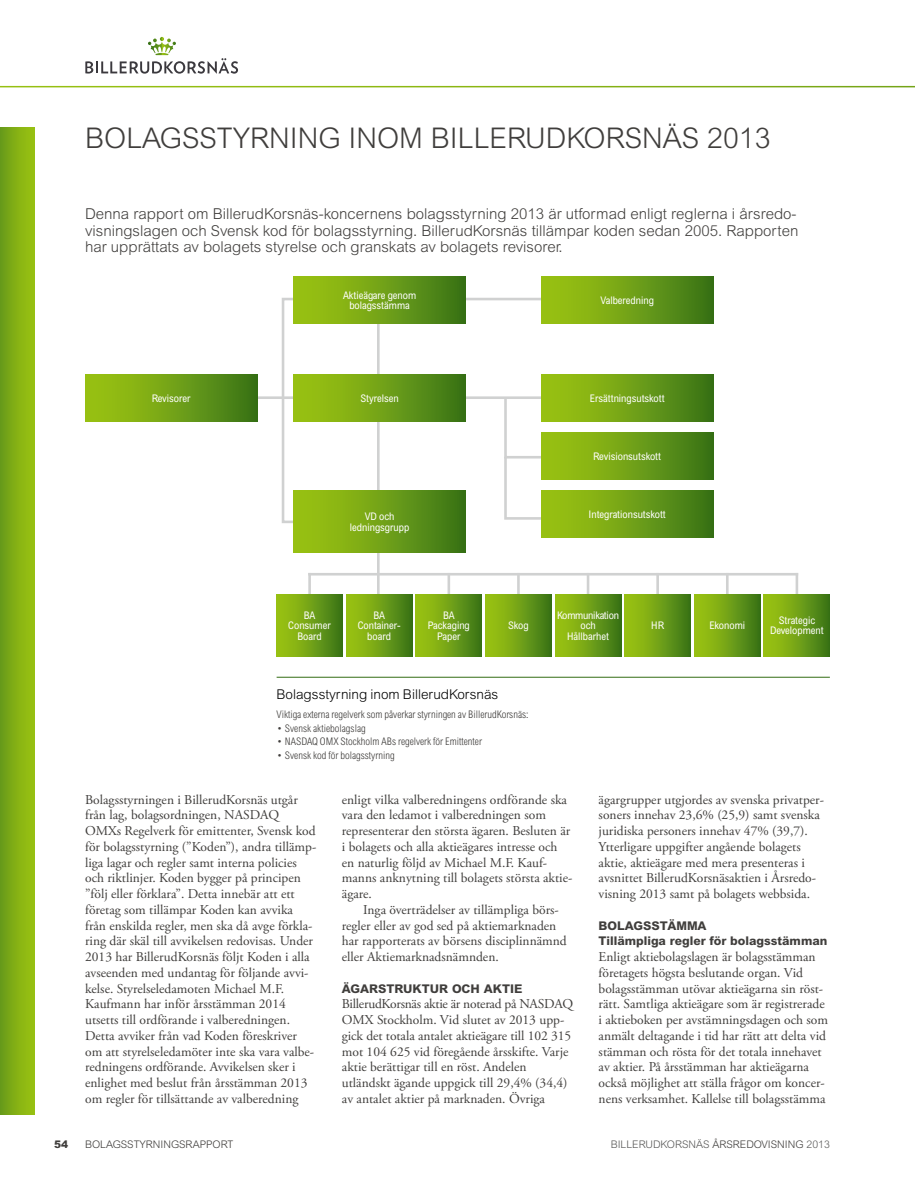
<style>
.page{position:relative;width:915px;height:1191px;background:#fff}
.page>*{position:absolute;margin:0;border:0;box-sizing:border-box;transform-origin:0 0}
.t1{font:300 28.5px "Arial MT Std";color:#403e3c}
.t2{font:300 15px/16.5px "Arial MT Std";color:#403e3c;text-align:justify}
.t3{font:13.5px/15.8px "Adobe Garamond Pro";color:#403e3c}
.t4{font:300 13.5px "Arial MT Std";color:#000}
.t5{font:800 12px/15.8px "Arial MT Std";color:#403e3c}
.t6{font:condensed 10.5px/10.5px "Arial MT Std";color:#fff;text-align:center}
.t7{font:300 condensed 10.5px "Arial MT Std";color:#403e3c}
.t8{font:300 10.5px "Arial MT Std";color:#595958}
.t9{font:condensed 10.5px/10.5px "Arial MT Std";letter-spacing:-.02em;color:#fff;text-align:center}
.t10{font:300 10.5px "Arial MT Std";color:#403e3c}
.t11{font:900 10.5px "Arial MT Std";color:#403e3c}
.s1{color:#403e3c}
</style>
<div class="page">
<svg style="left:85px;top:37px;width:153px;height:37px"></svg>
<hr style="left:446px;top:298px;width:105px;height:2px;background:#d0d1d1">
<hr style="left:377px;top:323px;width:2px;height:274px;background:#d0d1d1">
<hr style="left:450px;top:396px;width:104px;height:3px;background:#d0d1d1">
<svg style="left:281px;top:297px;width:53px;height:226px"></svg>
<svg style="left:502px;top:396px;width:55px;height:124px"></svg>
<hr style="left:230px;top:396px;width:103px;height:3px;background:#d0d1d1">
<div style="left:85px;top:374px;width:172px;height:47px;background:linear-gradient(to right,#a3ca13,#3d7719)"></div>
<div style="left:541px;top:374px;width:172px;height:47px;background:linear-gradient(to right,#a3ca13,#3d7719)"></div>
<div style="left:541px;top:432px;width:172px;height:47px;background:linear-gradient(to right,#a3ca13,#3d7719)"></div>
<div style="left:541px;top:276px;width:172px;height:47px;background:linear-gradient(to right,#a3ca13,#3d7719)"></div>
<div style="left:293px;top:374px;width:172px;height:47px;background:linear-gradient(to right,#a3ca13,#3d7719)"></div>
<div style="left:293px;top:276px;width:172px;height:47px;background:linear-gradient(to right,#a3ca13,#3d7719)"></div>
<div style="left:293px;top:490px;width:172px;height:63px;background:linear-gradient(to right,#a3ca13,#3d7719)"></div>
<div style="left:541px;top:490px;width:172px;height:47px;background:linear-gradient(to right,#a3ca13,#3d7719)"></div>
<hr style="left:276px;top:677px;width:553px;height:1px;background:#326d13">
<div style="left:0;top:128px;width:34px;height:986px;background:linear-gradient(to right,#6a9c19,#9ac211)"></div>
<hr style="left:308px;top:573px;width:489px;height:2px;background:#d0d1d1">
<hr style="left:308px;top:573px;width:3px;height:22px;background:#d0d1d1">
<hr style="left:447px;top:573px;width:3px;height:22px;background:#d0d1d1">
<hr style="left:517px;top:573px;width:2px;height:22px;background:#d0d1d1">
<hr style="left:586px;top:573px;width:3px;height:22px;background:#d0d1d1">
<hr style="left:656px;top:573px;width:2px;height:22px;background:#d0d1d1">
<hr style="left:725px;top:573px;width:3px;height:22px;background:#d0d1d1">
<hr style="left:795px;top:573px;width:2px;height:22px;background:#d0d1d1">
<div style="left:276px;top:594px;width:66px;height:62px;background:linear-gradient(to right,#a4ca13,#407919)"></div>
<div style="left:346px;top:594px;width:66px;height:62px;background:linear-gradient(to right,#a3ca13,#3f7919)"></div>
<div style="left:415px;top:594px;width:66px;height:62px;background:linear-gradient(to right,#a4ca13,#407a19)"></div>
<div style="left:485px;top:594px;width:66px;height:62px;background:linear-gradient(to right,#a4ca13,#3f7919)"></div>
<div style="left:555px;top:594px;width:65px;height:62px;background:linear-gradient(to right,#a3c912,#3f791a)"></div>
<div style="left:624px;top:594px;width:66px;height:62px;background:linear-gradient(to right,#a3ca13,#407a19)"></div>
<div style="left:763px;top:594px;width:66px;height:62px;background:linear-gradient(to right,#a4ca13,#417a19)"></div>
<div style="left:694px;top:594px;width:66px;height:62px;background:linear-gradient(to right,#a3ca13,#3f7919)"></div>
<h1 class="t1" style="left:85px;top:122px;width:686px">BOLAGSSTYRNING INOM BILLERUDKORSNÄS 2013</h1>
<p class="t2" style="left:85px;top:206px;width:714px">Denna rapport om BillerudKorsnäs-koncernens bolagsstyrning 2013 är utformad enligt reglerna i årsredo&shy;visningslagen och Svensk kod för bolagsstyrning. BillerudKorsnäs tillämpar koden sedan 2005. Rapporten har upprättats av bolagets styrelse och granskats av bolagets revisorer.</p>
<p class="t6" style="left:343px;top:289px;width:75px">Aktieägare genom bolagsstämma</p>
<p class="t6" style="left:600px;top:295px;width:55px">Valberedning</p>
<p class="t6" style="left:360px;top:393px;width:40px">Styrelsen</p>
<p class="t6" style="left:152px;top:393px;width:40px">Revisorer</p>
<p class="t6" style="left:589px;top:393px;width:76px">Ersättningsutskott</p>
<p class="t6" style="left:593px;top:451px;width:69px">Revisionsutskott</p>
<p class="t6" style="left:350px;top:511px;width:61px">VD och ledningsgrupp</p>
<p class="t6" style="left:588px;top:508px;width:79px">Integrationsutskott</p>
<p class="t6" style="left:288px;top:609px;width:44px">BA<br>Consumer<br>Board</p>
<p class="t6" style="left:357px;top:609px;width:45px">BA<br>Container&shy;board</p>
<p class="t6" style="left:427px;top:609px;width:44px">BA<br>Packaging<br>Paper</p>
<p class="t6" style="left:508px;top:620px;width:22px">Skog</p>
<p class="t9" style="left:557px;top:609px;width:63px">Kommunikation och<br>Hållbarhet</p>
<p class="t6" style="left:651px;top:620px;width:14px">HR</p>
<p class="t6" style="left:769px;top:614px;width:55px">Strategic<br>Development</p>
<p class="t6" style="left:709px;top:620px;width:37px">Ekonomi</p>
<p class="t4" style="left:276px;top:686px;width:223px">Bolagsstyrning inom BillerudKorsnäs</p>
<p class="t7" style="left:276px;top:708px;width:253px">Viktiga externa regelverk som påverkar styrningen av BillerudKorsnäs:</p>
<p class="t7" style="left:276px;top:722px;width:91px">• Svensk aktiebolagslag</p>
<p class="t7" style="left:276px;top:735px;width:207px">• NASDAQ OMX Stockholm ABs regelverk för Emittenter</p>
<p class="t7" style="left:276px;top:749px;width:120px">• Svensk kod för bolagsstyrning</p>
<p class="t3" style="left:342px;top:792px;width:232px">enligt vilka valberedningens ordförande ska vara den ledamot i valberedningen som representerar den största ägaren. Besluten är i bolagets och alla aktieägares intresse och en naturlig följd av Michael M.F. Kauf&shy;manns anknytning till bolagets största aktie&shy;ägare.</p>
<p class="t3" style="left:342px;top:902px;width:226px;text-indent:21px">Inga överträdelser av tillämpliga börs&shy;regler eller av god sed på aktiemarknaden har rapporterats av börsens disciplinnämnd eller Aktiemarknadsnämnden.</p>
<p class="t5" style="left:342px;top:980px;width:182px">ÄGARSTRUKTUR OCH AKTIE</p>
<p class="t3" style="left:342px;top:996px;width:233px">BillerudKorsnäs aktie är noterad på NASDAQ OMX Stockholm. Vid slutet av 2013 upp&shy;gick det totala antalet aktieägare till 102 315 mot 104 625 vid föregående årsskifte. Varje aktie berättigar till en röst. Andelen utländskt ägande uppgick till 29,4% (34,4) av antalet aktier på marknaden. Övriga</p>
<p class="t3" style="left:85px;top:792px;width:233px">Bolagsstyrningen i BillerudKorsnäs utgår från lag, bolagsordningen, NASDAQ OMXs Regelverk för emittenter, Svensk kod för bolagsstyrning (”Koden”), andra tillämp&shy;liga lagar och regler samt interna policies och riktlinjer. Koden bygger på principen ”följ eller förklara”. Detta innebär att ett företag som tillämpar Koden kan avvika från enskilda regler, men ska då avge förkla&shy;ring där skäl till avvikelsen redovisas. Under 2013 har BillerudKorsnäs följt Koden i alla avseenden med undantag för följande avvi&shy;kelse. Styrelseledamoten Michael M.F.<br>Kaufmann har inför årsstämman 2014 utsetts till ordförande i valberedningen.<br>Detta avviker från vad Koden föreskriver om att styrelseledamöter inte ska vara valbe&shy;redningens ordförande. Avvikelsen sker i enlighet med beslut från årsstämman 2013 om regler för tillsättande av valberedning</p>
<p class="t3" style="left:598px;top:792px;width:227px">ägargrupper utgjordes av svenska privatper&shy;soners innehav 23,6% (25,9) samt svenska juridiska personers innehav 47% (39,7).<br>Ytterligare uppgifter angående bolagets aktie, aktieägare med mera presenteras i avsnittet BillerudKorsnäsaktien i Årsredo&shy;visning 2013 samt på bolagets webbsida.</p>
<p class="t5" style="left:598px;top:917px;width:230px">BOLAGSSTÄMMA<br>Tillämpliga regler för bolagsstämman</p>
<p class="t3" style="left:598px;top:949px;width:231px">Enligt aktiebolagslagen är bolagsstämman företagets högsta beslutande organ. Vid bolagsstämman utövar aktieägarna sin röst&shy;rätt. Samtliga aktieägare som är registrerade i aktieboken per avstämningsdagen och som anmält deltagande i tid har rätt att delta vid stämman och rösta för det totala innehavet av aktier. På årsstämman har aktieägarna också möjlighet att ställa frågor om koncer&shy;nens verksamhet. Kallelse till bolagsstämma</p>
<p class="t11" style="left:54px;top:1137px;width:16px">54</p>
<p class="t8" style="left:610px;top:1138px;width:220px">BILLERUDKORSNÄS <span class="s1">ÅRSREDOVISNING</span> 2013</p>
<p class="t10" style="left:85px;top:1138px;width:150px">BOLAGSSTYRNINGSRAPPORT</p>
</div>
